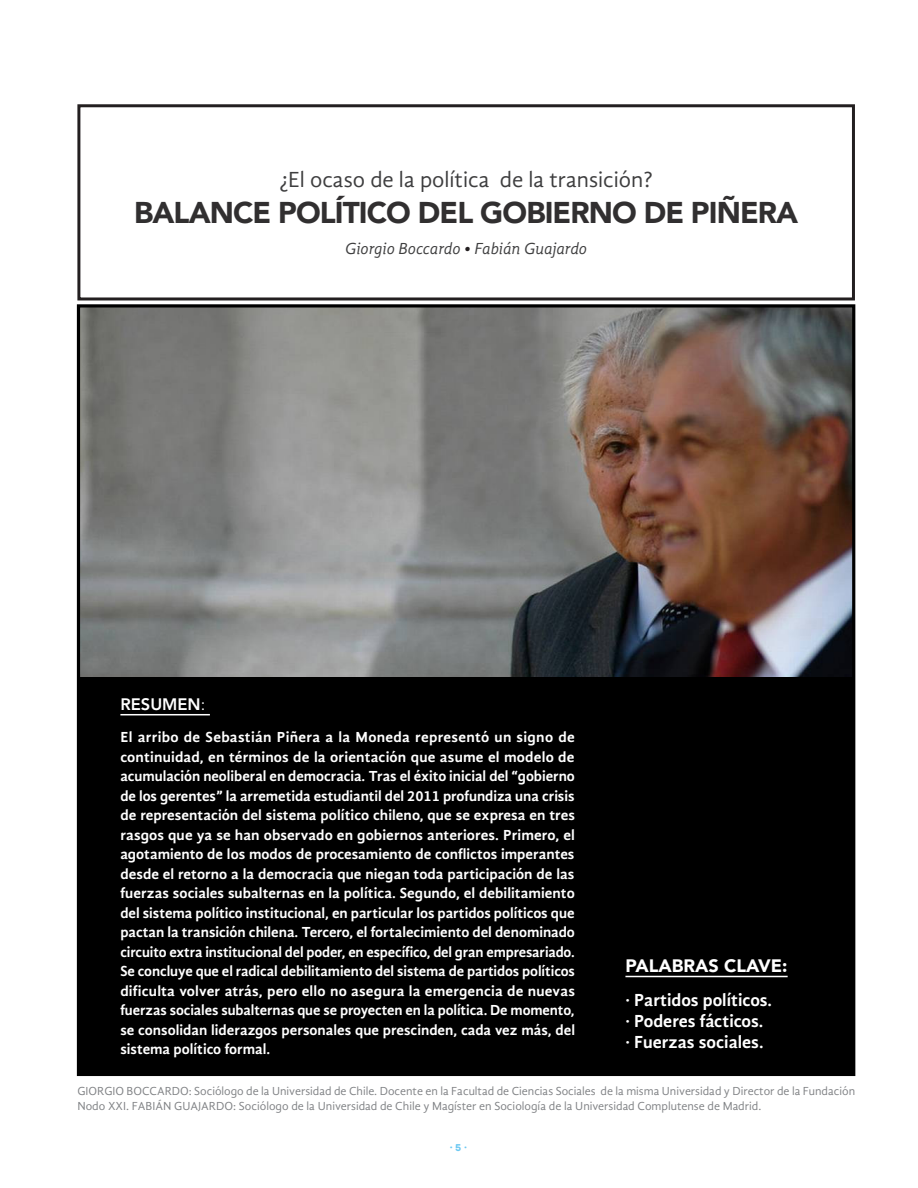
<style>
.page{position:relative;width:918px;height:1188px;background:#fff}
.page>*{position:absolute;margin:0;border:0;box-sizing:border-box;transform-origin:0 0}
.Resumen{font:900 30px "Avenir";letter-spacing:-.03em;color:#312f30}
.Títulos{font:22.5px "Gandhi Sans";color:#3e3e3f}
.Resumen-2{font:700 18px/21px "Gandhi Sans";color:#fff}
.Resumen-3{font:900 18px "Avenir";color:#fff}
.Resumen-4{font:italic 16.5px "Gandhi Sans";letter-spacing:-.01em;color:#3e3e3f}
.Resumen-5{font:800 16.5px "Avenir LT Std";color:#fff}
.Estilo_de_párrafo_1{font:700 15px/19.5px "Gandhi Sans";color:#fff;text-align:justify}
.Resumen-6{font:12px/15px "Gandhi Sans";color:#808285}
.t1{font:700 10.5px "Dax Pro";color:#6dc9f2}
.s1{color:#231f20}
.s2{font-weight:400}
.s3{font-family:"Archive";font-weight:400}
</style>
<div class="page">
<div style="left:78px;top:306px;width:776px;height:768px;background:#000"></div>
<img style="left:81px;top:308px;width:770px;height:369px">
<div style="left:77px;top:104px;width:778px;height:196px;border:3px solid #231f20"></div>
<hr style="left:625px;top:976px;width:163px;height:1px;background:#fff">
<hr style="left:120px;top:714px;width:90px;height:1px;background:#fff">
<p class="Títulos" style="left:280px;top:167px;width:374px">¿El ocaso de la política de la transición?</p>
<p class="Resumen" style="left:134px;top:187px;width:666px">BALANCE POLÍTICO DEL GOBIERNO DE PIÑERA</p>
<p class="Resumen-4" style="left:345px;top:239px;width:243px">Giorgio Boccardo <span class="s1">•</span> Fabián Guajardo</p>
<p class="Resumen-5" style="left:120px;top:695px;width:86px">RESUMEN<span class="s2">:</span></p>
<p class="Estilo_de_párrafo_1" style="left:120px;top:728px;width:456px">El arribo de Sebastián Piñera a la Moneda representó un signo de continuidad, en términos de la orientación que asume el modelo de acumulación neoliberal en democracia. Tras el éxito inicial del “gobierno de los gerentes” la arremetida estudiantil del 2011 profundiza una crisis de representación del sistema político chileno, que se expresa en tres rasgos que ya se han observado en gobiernos anteriores. Primero, el agotamiento de los modos de procesamiento de conflictos imperantes desde el retorno a la democracia que niegan toda participación de las fuerzas sociales subalternas en la política. Segundo, el debilitamiento del sistema político institucional, en particular los partidos políticos que pactan la transición chilena. Tercero, el fortalecimiento del denominado circuito extra institucional del poder, en específico, del gran empresariado.<br>Se concluye que el radical debilitamiento del sistema de partidos políticos dificulta volver atrás, pero ello no asegura la emergencia de nuevas fuerzas sociales subalternas que se proyecten en la política. De momento, se consolidan liderazgos personales que prescinden, cada vez más, del sistema político formal.</p>
<p class="Resumen-3" style="left:625px;top:950px;width:164px">PALABRAS CLAVE:</p>
<p class="Resumen-2" style="left:625px;top:989px;width:148px">· Partidos políticos. · Poderes fácticos. · Fuerzas sociales.</p>
<p class="Resumen-6" style="left:77px;top:1083px;width:779px">GIORGIO BOCCARDO: Sociólogo de la Universidad de Chile. Docente en la Facultad de Ciencias Sociales de la misma Universidad y Director de la Fundación<br>Nodo XXI. FABIÁN GUAJARDO: Sociólogo de la Universidad de Chile y Magíster en Sociología de la Universidad Complutense de Madrid.</p>
<p class="t1" style="left:450px;top:1141px;width:19px">· <span class="s3">5</span> ·</p>
</div>
